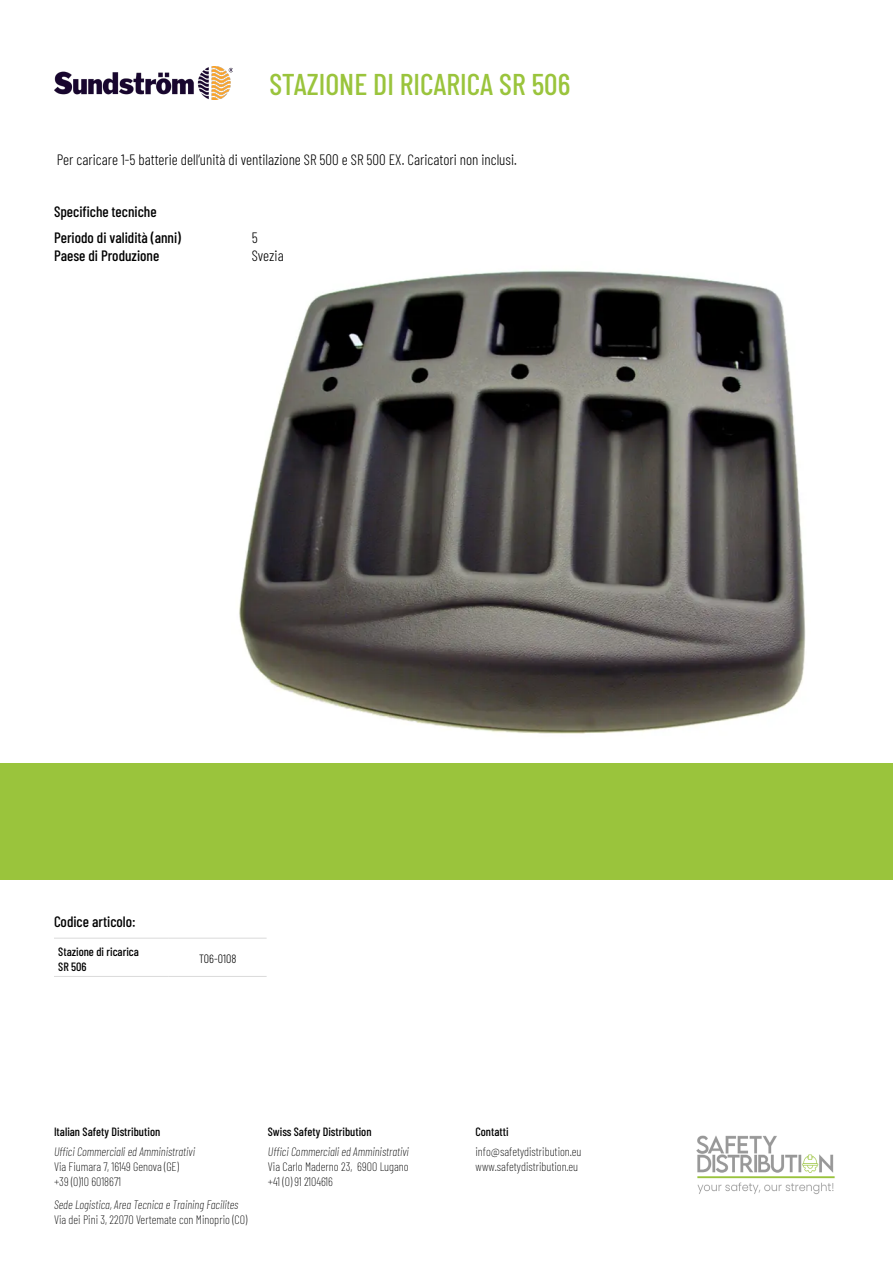
<style>
.page{position:relative;width:893px;height:1263px;background:#fff}
.page>*{position:absolute;margin:0;border:0;box-sizing:border-box;transform-origin:0 0}
.TITOL{font:500 30px "Barlow Condensed";color:#9ac43c}
.ELENCO_PUNTATO{font:300 15px "Barlow Condensed";color:#000}
.TESTO{font:500 15px "Barlow Condensed";color:#000}
.TESTO-2{font:300 15px "Barlow Condensed";color:#000}
.t1{font:200 12px/15px "Barlow Condensed";color:#000}
.t2{font:italic 200 12px "Barlow Condensed";color:#000}
.TESTO-3{font:500 12px/14.4px "Barlow Condensed";color:#000}
.TESTO-4{font:300 12px "Barlow Condensed";color:#000}
</style>
<div class="page">
<img style="left:54px;top:66px;width:179px;height:33px">
<img style="left:696px;top:1135px;width:139px;height:60px">
<img style="left:239px;top:270px;width:567px;height:464px">
<hr style="left:54px;top:938px;width:115px;height:1px;background:#dadada">
<hr style="left:169px;top:938px;width:98px;height:1px;background:#dadada">
<hr style="left:54px;top:976px;width:115px;height:1px;background:#dadada">
<hr style="left:169px;top:976px;width:98px;height:1px;background:#dadada">
<div style="left:0;top:763px;width:893px;height:117px;background:#9ac43c"></div>
<p class="TITOL" style="left:269px;top:63px;width:302px">STAZIONE DI RICARICA SR 506</p>
<p class="ELENCO_PUNTATO" style="left:57px;top:149px;width:461px">Per caricare 1-5 batterie dell’unità di ventilazione SR 500 e SR 500 EX. Caricatori non inclusi.</p>
<p class="TESTO" style="left:54px;top:201px;width:104px">Specifiche tecniche</p>
<p class="TESTO" style="left:54px;top:226px;width:129px">Periodo di validità (anni)</p>
<p class="TESTO" style="left:54px;top:244px;width:107px">Paese di Produzione</p>
<p class="TESTO-2" style="left:252px;top:226px;width:8px">5</p>
<p class="TESTO-2" style="left:252px;top:244px;width:33px">Svezia</p>
<p class="TESTO" style="left:54px;top:911px;width:83px">Codice articolo:</p>
<p class="TESTO-3" style="left:58px;top:944px;width:82px">Stazione di ricarica<br>SR 506</p>
<p class="TESTO-4" style="left:199px;top:950px;width:39px">T06-0108</p>
<p class="TESTO-3" style="left:54px;top:1123px;width:108px">Italian Safety Distribution</p>
<p class="t2" style="left:54px;top:1143px;width:143px">Uffici Commerciali ed Amministrativi</p>
<p class="t1" style="left:54px;top:1158px;width:126px">Via Fiumara 7, 16149 Genova (GE) +39 (0)10 6018671</p>
<p class="t2" style="left:54px;top:1195px;width:186px">Sede Logistica, Area Tecnica e Training Facilites</p>
<p class="t1" style="left:54px;top:1211px;width:195px">Via dei Pini 3, 22070 Vertemate con Minoprio (CO)</p>
<p class="TESTO-3" style="left:268px;top:1123px;width:105px">Swiss Safety Distribution</p>
<p class="t2" style="left:268px;top:1143px;width:143px">Uffici Commerciali ed Amministrativi</p>
<p class="t1" style="left:268px;top:1158px;width:142px">Via Carlo Maderno 23, 6900 Lugano +41 (0) 91 2104616</p>
<p class="TESTO-3" style="left:475px;top:1123px;width:35px">Contatti</p>
<p class="t1" style="left:475px;top:1143px;width:107px">info@safetydistribution.eu www.safetydistribution.eu</p>
</div>
